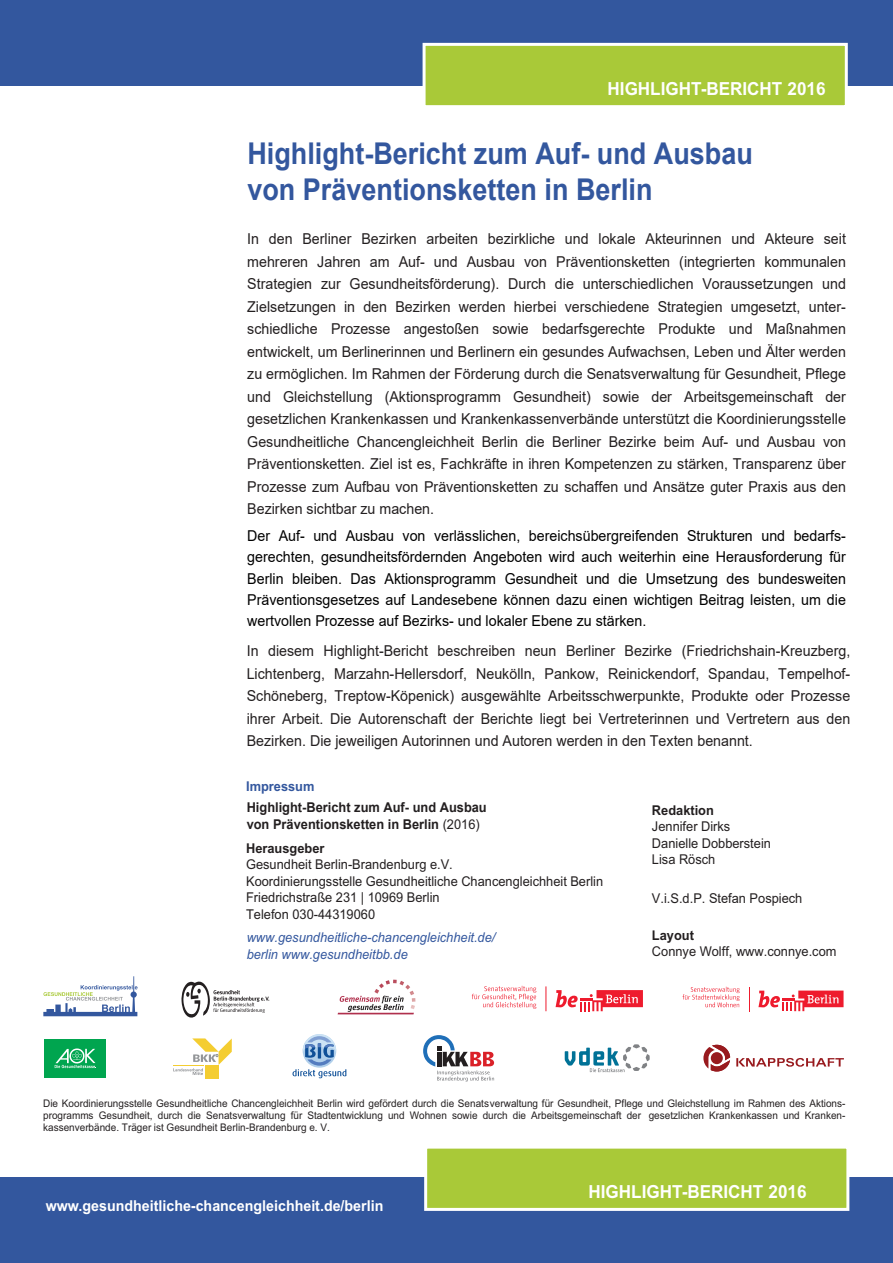
<style>
.page{position:relative;width:893px;height:1263px;background:#fff}
.page>*{position:absolute;margin:0;border:0;box-sizing:border-box;transform-origin:0 0}
.t1{font:700 30px/36px "Arial";color:#33579e;scale:.9 1}
.t2{font:700 18px "Arial";color:#fff;scale:.95 1}
.t3{font:15px/22.5px "Arial";color:#231f20;text-align:justify;scale:.95 1}
.t4{font:15px/21.3px "Arial";color:#000;text-align:justify;scale:.95 1}
.t5{font:700 15px "Arial";color:#fff;scale:.95 1}
.t6{font:13.5px/16.5px "Arial";color:#231f20;scale:.95 1}
.t7{font:700 13.5px/16.5px "Arial";color:#231f20;scale:.95 1}
.t8{font:italic 13.5px/16.5px "Arial";color:#33579e;scale:.95 1}
.t9{font:700 13.5px "Arial";color:#231f20;scale:.95 1}
.t10{font:13.5px "Arial";color:#231f20;scale:.95 1}
.t11{font:700 13.5px "Arial";color:#33579e;scale:.95 1}
.t12{font:10.5px/12px "Arial";color:#231f20;text-align:justify;scale:.95 1}
.s1{font-weight:400}
.s2{font-style:inherit}
</style>
<div class="page">
<div style="left:0;top:0;width:892px;height:86px;background:#33579e"></div>
<div style="left:423px;top:43px;width:425px;height:65px;background:#a9c938;border:3px solid #fff"></div>
<div style="left:0;top:1177px;width:893px;height:86px;background:#33579e"></div>
<div style="left:424px;top:1145px;width:425px;height:66px;background:#a9c938;border:3px solid #fff"></div>
<svg style="left:43px;top:976px;width:95px;height:40px"></svg>
<svg style="left:556px;top:990px;width:87px;height:21px"></svg>
<svg style="left:546px;top:986px;width:1px;height:25px"></svg>
<svg style="left:472px;top:986px;width:64px;height:23px"></svg>
<svg style="left:181px;top:981px;width:88px;height:37px"></svg>
<svg style="left:338px;top:980px;width:77px;height:34px"></svg>
<svg style="left:682px;top:987px;width:58px;height:20px"></svg>
<svg style="left:758px;top:990px;width:85px;height:21px"></svg>
<svg style="left:749px;top:987px;width:1px;height:24px"></svg>
<div style="left:44px;top:1039px;width:62px;height:38px;background:#00a54f"></div>
<svg style="left:55px;top:1048px;width:41px;height:20px"></svg>
<div style="left:205px;top:1065px;width:14px;height:13px;background:#f4cd31"></div>
<svg style="left:173px;top:1038px;width:59px;height:37px"></svg>
<svg style="left:292px;top:1034px;width:54px;height:44px"></svg>
<svg style="left:423px;top:1035px;width:71px;height:46px"></svg>
<svg style="left:565px;top:1044px;width:85px;height:28px"></svg>
<svg style="left:703px;top:1045px;width:27px;height:26px"></svg>
<svg style="left:736px;top:1058px;width:108px;height:9px"></svg>
<p class="t2" style="left:608px;top:78px;width:231px">Highlight-bericht 2016</p>
<h1 class="t1" style="left:247px;top:136px;width:563px">Highlight-Bericht zum Auf- und Ausbau von Präventionsketten in Berlin</h1>
<p class="t3" style="left:247px;top:228px;width:632px">In den Berliner Bezirken arbeiten bezirkliche und lokale Akteurinnen und Akteure seit mehreren Jahren am Auf- und Ausbau von Präventionsketten (integrierten kommunalen Strategien zur Gesundheitsförderung). Durch die unterschiedlichen Voraussetzungen und Zielsetzungen in den Bezirken werden hierbei verschiedene Strategien umgesetzt, unter&shy;schiedliche Prozesse angestoßen sowie bedarfsgerechte Produkte und Maßnahmen entwickelt, um Berlinerinnen und Berlinern ein gesundes Aufwachsen, Leben und Älter werden zu ermöglichen. Im Rahmen der Förderung durch die Senatsverwaltung für Gesundheit, Pflege und Gleichstellung (Aktionsprogramm Gesundheit) sowie der Arbeitsgemeinschaft der gesetzlichen Krankenkassen und Krankenkassenverbände unterstützt die Koordinierungsstelle Gesundheitliche Chancengleichheit Berlin die Berliner Bezirke beim Auf- und Ausbau von Präventionsketten. Ziel ist es, Fachkräfte in ihren Kompetenzen zu stärken, Transparenz über Prozesse zum Aufbau von Präventionsketten zu schaffen und Ansätze guter Praxis aus den Bezirken sichtbar zu machen.</p>
<p class="t4" style="left:247px;top:525px;width:632px">Der Auf- und Ausbau von verlässlichen, bereichsübergreifenden Strukturen und bedarfs&shy;gerechten, gesundheitsfördernden Angeboten wird auch weiterhin eine Herausforderung für Berlin bleiben. Das Aktionsprogramm Gesundheit und die Umsetzung des bundesweiten Präventionsgesetzes auf Landesebene können dazu einen wichtigen Beitrag leisten, um die wertvollen Prozesse auf Bezirks- und lokaler Ebene zu stärken.</p>
<p class="t3" style="left:247px;top:639px;width:637px">In diesem Highlight-Bericht beschreiben neun Berliner Bezirke (Friedrichshain-Kreuzberg, Lichtenberg, Marzahn-Hellersdorf, Neukölln, Pankow, Reinickendorf, Spandau, Tempelhof-Schöneberg, Treptow-Köpenick) ausgewählte Arbeitsschwerpunkte, Produkte oder Prozesse ihrer Arbeit. Die Autorenschaft der Berichte liegt bei Vertreterinnen und Vertretern aus den Bezirken. Die jeweiligen Autorinnen und Autoren werden in den Texten benannt.</p>
<p class="t11" style="left:246px;top:779px;width:74px">impressum</p>
<p class="t7" style="left:247px;top:799px;width:254px">Highlight-Bericht zum Auf- und Ausbau von Präventionsketten in Berlin <span class="s1">(2016)</span></p>
<p class="t9" style="left:246px;top:840px;width:84px">Herausgeber</p>
<p class="t6" style="left:246px;top:856px;width:377px">Gesundheit Berlin-Brandenburg e.V.<br>Koordinierungsstelle Gesundheitliche Chancengleichheit Berlin Friedrichstraße 231 | 10969 Berlin<br>Telefon 030-44319060</p>
<p class="t8" style="left:247px;top:929px;width:263px">www.gesundheitliche-chancengleichheit.de/ berlin www.gesundheitbb.de</p>
<p class="t9" style="left:652px;top:802px;width:67px">redaktion</p>
<p class="t6" style="left:652px;top:818px;width:127px">Jennifer Dirks<br>Danielle Dobberstein<br>Lisa Rösch</p>
<p class="t10" style="left:652px;top:889px;width:160px"><span class="s2">V.i.S.d.P.</span> Stefan Pospiech</p>
<p class="t9" style="left:652px;top:927px;width:46px">layout</p>
<p class="t6" style="left:652px;top:943px;width:196px">Connye Wolff, www.connye.com</p>
<p class="t12" style="left:43px;top:1098px;width:846px">Die Koordinierungsstelle Gesundheitliche Chancengleichheit Berlin wird gefördert durch die Senats verwaltung für Gesundheit, Pflege und Gleichstellung im Rahmen des Aktions&shy;programms Gesundheit, durch die Senatsverwaltung für Stadtentwicklung und Wohnen sowie durch die Arbeitsgemeinschaft der gesetzlichen Krankenkassen und Kranken&shy;kassenverbände. Träger ist Gesundheit Berlin-Brandenburg e. V.</p>
<p class="t5" style="left:46px;top:1197px;width:357px">www.gesundheitliche-chancengleichheit.de/berlin</p>
<p class="t2" style="left:588px;top:1181px;width:231px">Highlight-bericht 2016</p>
</div>
